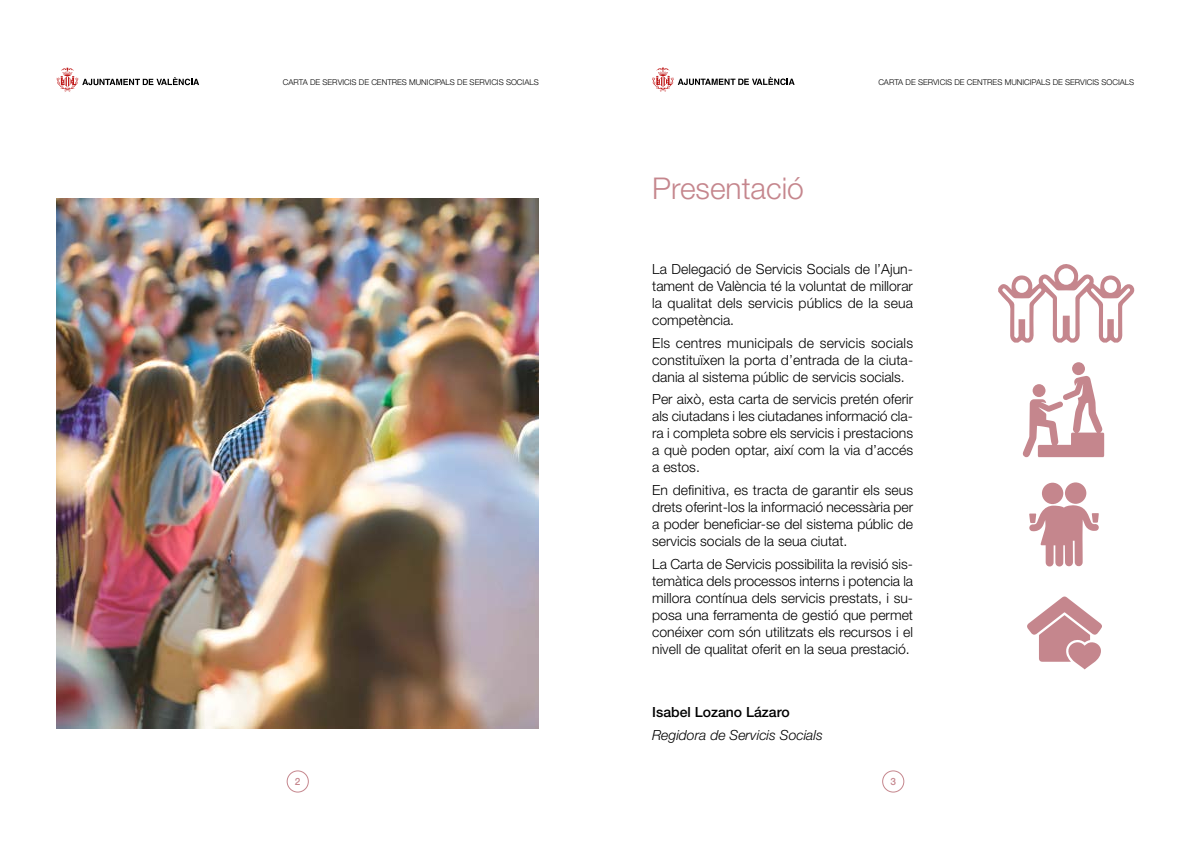
<style>
.page{position:relative;width:1191px;height:842px;background:#fff}
.page>*{position:absolute;margin:0;border:0;box-sizing:border-box;transform-origin:0 0}
.t1{font:300 30px "Helvetica Neue LT Pro";color:#c5868d}
.t2{font:300 14px/17px "Helvetica Neue LT Pro";color:#000;text-align:justify}
.t3{font:italic 300 14px "Helvetica Neue LT Pro";color:#000}
.t4{font:500 14px "Helvetica Neue LT Pro";color:#000}
.t5{font:500 10px "Helvetica Neue LT Pro";color:#c5868d}
.t6{font:300 8px "Helvetica Neue LT Pro";color:#000}
</style>
<div class="page">
<svg style="left:57px;top:67px;width:142px;height:25px"></svg>
<svg style="left:652px;top:67px;width:142px;height:25px"></svg>
<div style="left:287px;top:770px;width:22px;height:22px;border:1px solid #c5868d;border-radius:50%"></div>
<div style="left:882px;top:770px;width:22px;height:22px;border:1px solid #c5868d;border-radius:50%"></div>
<img style="left:57px;top:198px;width:482px;height:531px">
<svg style="left:1027px;top:596px;width:75px;height:73px"></svg>
<div style="left:1042px;top:483px;width:21px;height:21px;background:#c5868d;border-radius:50%"></div>
<div style="left:1065px;top:482px;width:21px;height:22px;background:#c5868d;border-radius:50%"></div>
<svg style="left:1029px;top:505px;width:70px;height:62px"></svg>
<svg style="left:998px;top:264px;width:137px;height:79px"></svg>
<svg style="left:1022px;top:376px;width:82px;height:81px"></svg>
<div style="left:1072px;top:362px;width:13px;height:13px;background:#c5868d;border-radius:50%"></div>
<div style="left:1032px;top:384px;width:13px;height:13px;background:#c5868d;border-radius:50%"></div>
<p class="t6" style="left:283px;top:77px;width:257px">CARTA DE SERVICIS DE CENTRES MUNICIPALS DE SERVICIS SOCIALS</p>
<p class="t6" style="left:878px;top:77px;width:257px">CARTA DE SERVICIS DE CENTRES MUNICIPALS DE SERVICIS SOCIALS</p>
<h1 class="t1" style="left:652px;top:170px;width:153px">Presentació</h1>
<p class="t2" style="left:652px;top:260px;width:262px">La Delegació de Servicis Socials de l’Ajun&shy;tament de València té la voluntat de millorar la qualitat dels servicis públics de la seua competència.</p>
<p class="t2" style="left:652px;top:334px;width:262px">Els centres municipals de servicis socials constituïxen la porta d’entrada de la ciuta&shy;dania al sistema públic de servicis socials.</p>
<p class="t2" style="left:652px;top:391px;width:262px">Per això, esta carta de servicis pretén oferir als ciutadans i les ciutadanes informació cla&shy;ra i completa sobre els servicis i prestacions a què poden optar, així com la via d’accés a estos.</p>
<p class="t2" style="left:652px;top:481px;width:262px">En definitiva, es tracta de garantir els seus drets oferint-los la informació necessària per a poder beneficiar-se del sistema públic de servicis socials de la seua ciutat.</p>
<p class="t2" style="left:652px;top:555px;width:262px">La Carta de Servicis possibilita la revisió sis&shy;temàtica dels processos interns i potencia la millora contínua dels servicis prestats, i su&shy;posa una ferramenta de gestió que permet conéixer com són utilitzats els recursos i el nivell de qualitat oferit en la seua prestació.</p>
<p class="t4" style="left:652px;top:704px;width:139px">Isabel Lozano Lázaro</p>
<p class="t3" style="left:652px;top:727px;width:172px">Regidora de Servicis Socials</p>
<p class="t5" style="left:295px;top:775px;width:7px">2</p>
<p class="t5" style="left:890px;top:775px;width:7px">3</p>
</div>
